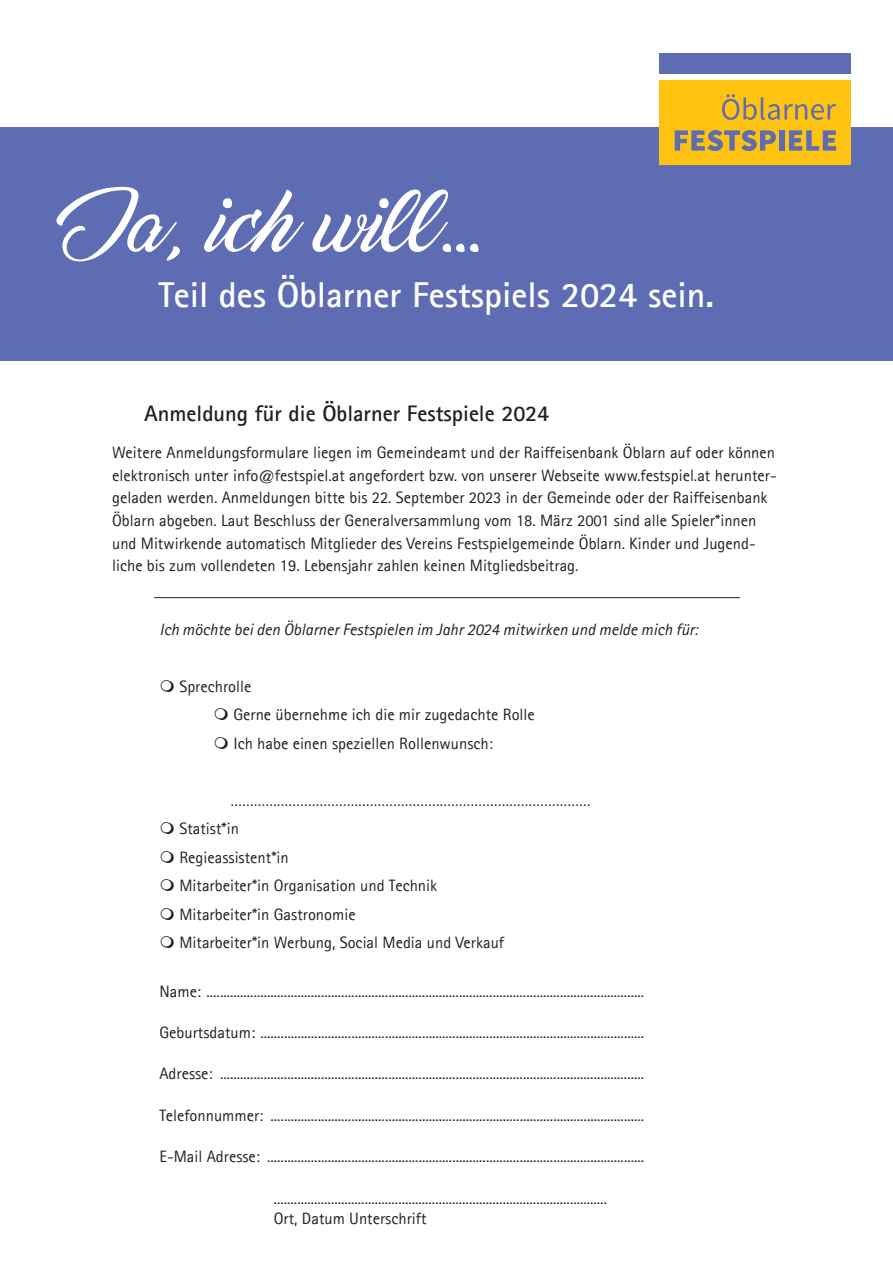
<style>
.page{position:relative;width:893px;height:1263px;background:#fff}
.page>*{position:absolute;margin:0;border:0;box-sizing:border-box;transform-origin:0 0}
.t1{font:63px "Marguerite";color:#fff}
.t2{font:700 36px "Agfa Rotis Sans Serif";color:#fff}
.t3{font:700 22.5px "Agfa Rotis Sans Serif";color:#231f20}
.t4{font:16.5px/28.5px "Agfa Rotis Sans Serif";color:#231f20}
.t5{font:italic 16.5px "Agfa Rotis Sans Serif";color:#231f20}
</style>
<div class="page">
<div style="left:0;top:127px;width:893px;height:234px;background:#5d6cb3"></div>
<div style="left:659px;top:80px;width:191px;height:84px;background:#fec210"></div>
<svg style="left:722px;top:94px;width:114px;height:26px"></svg>
<svg style="left:675px;top:130px;width:101px;height:21px"></svg>
<div style="left:779px;top:130px;width:5px;height:21px;background:#5d6cb3"></div>
<svg style="left:789px;top:130px;width:47px;height:21px"></svg>
<div style="left:659px;top:53px;width:191px;height:20px;background:#5d6cb3"></div>
<hr style="left:154px;top:597px;width:586px;height:1px;background:#231f20">
<h1 class="t1" style="left:85px;top:193px;width:402px">Ja, ich will…</h1>
<h2 class="t2" style="left:158px;top:272px;width:557px">Teil des Öblarner Festspiels 2024 sein.</h2>
<h3 class="t3" style="left:144px;top:399px;width:407px">Anmeldung für die Öblarner Festspiele 2024</h3>
<p class="t4" style="left:112px;top:441px;width:666px;line-height:22.5px">Weitere Anmeldungsformulare liegen im Gemeindeamt und der Raiffeisenbank Öblarn auf oder können elektronisch unter info@festspiel.at angefordert bzw. von unserer Webseite www.festspiel.at herunter&shy;geladen werden. Anmeldungen bitte bis 22. September 2023 in der Gemeinde oder der Raiffeisenbank Öblarn abgeben. Laut Beschluss der Generalversammlung vom 18. März 2001 sind alle Spieler*innen und Mitwirkende automatisch Mitglieder des Vereins Festspielgemeinde Öblarn. Kinder und Jugend&shy;liche bis zum vollendeten 19. Lebensjahr zahlen keinen Mitgliedsbeitrag.</p>
<p class="t5" style="left:159px;top:619px;width:540px">Ich möchte bei den Öblarner Festspielen im Jahr 2024 mitwirken und melde mich für:</p>
<p class="t4" style="left:233px;top:672px;width:303px;text-indent:-54px">Sprechrolle<br>Gerne übernehme ich die mir zugedachte Rolle<br>Ich habe einen speziellen Rollenwunsch:</p>
<p class="t4" style="left:179px;top:786px;width:413px;text-indent:51px">…………………………………………………………………………………<br>Statist*in<br>Regieassistent*in<br>Mitarbeiter*in Organisation und Technik<br>Mitarbeiter*in Gastronomie<br>Mitarbeiter*in Werbung, Social Media und Verkauf</p>
<p class="t4" style="left:159px;top:977px;width:486px">Name: ..................................................................................................................................</p>
<p class="t4" style="left:159px;top:1018px;width:486px">Geburtsdatum: ..................................................................................................................</p>
<p class="t4" style="left:159px;top:1059px;width:486px">Adresse: ..............................................................................................................................</p>
<p class="t4" style="left:159px;top:1101px;width:486px">Telefonnummer: ...............................................................................................................</p>
<p class="t4" style="left:159px;top:1142px;width:486px">E-Mail Adresse: ................................................................................................................</p>
<p class="t4" style="left:274px;top:1189px;width:335px;line-height:19.5px">...................................................................................................<br>Ort, Datum Unterschrift</p>
</div>
